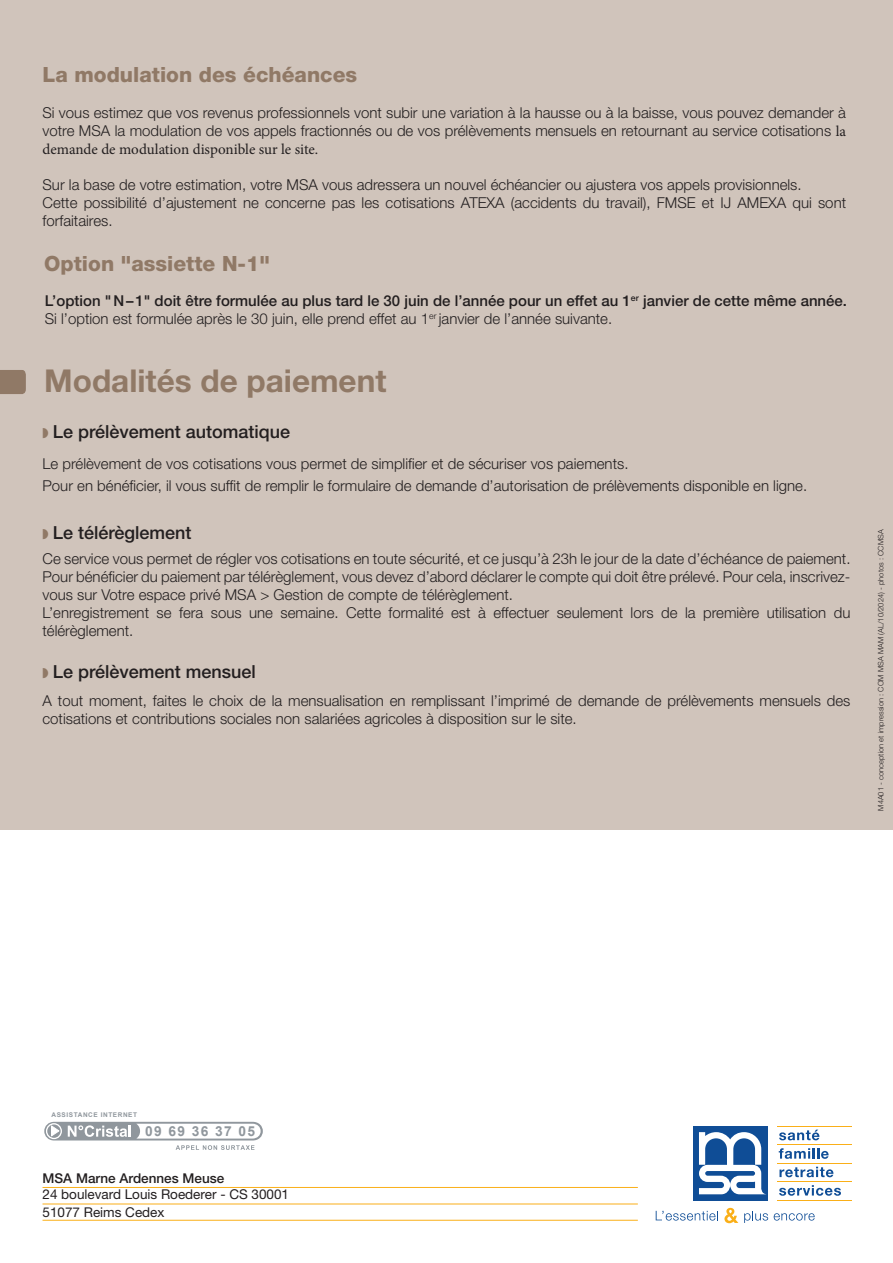
<style>
.page{position:relative;width:893px;height:1263px;background:#fff}
.page>*{position:absolute;margin:0;border:0;box-sizing:border-box;transform-origin:0 0}
.Titre_1{font:700 31.5px "Helvetica Neue LT Std";color:#907966}
.Titre_1-2{font:800 21px "Helvetica Neue LT Std";color:#907966}
.t1{font:500 18px "Helvetica Neue LT Std";color:#231f20}
.t2{font:300 15px/18px "Helvetica Neue LT Std";color:#231f20}
.t3{font:500 15px "Helvetica Neue LT Std";color:#231f20}
.t4{font:700 13.8px "Arial";letter-spacing:.1em;color:#90979d}
.Adresse_CMSA{font:13.5px "Helvetica Neue LT Std";color:#231f20}
.Nom_CMSA{font:500 13.5px "Helvetica Neue LT Std";color:#231f20}
.t5{font:300 7.5px "Helvetica Neue LT Std";color:#231f20}
.t6{font:700 6.45px "Arial";letter-spacing:.09em;color:#90979d}
.s1{font-family:"Minion Pro";font-weight:400}
</style>
<div class="page">
<svg style="left:779px;top:1130px;width:40px;height:10px"></svg>
<svg style="left:779px;top:1148px;width:50px;height:11px"></svg>
<svg style="left:779px;top:1167px;width:55px;height:10px"></svg>
<svg style="left:779px;top:1185px;width:62px;height:11px"></svg>
<hr style="left:777px;top:1126px;width:75px;height:1px;background:#faaf18">
<hr style="left:777px;top:1144px;width:75px;height:1px;background:#faaf18">
<hr style="left:777px;top:1163px;width:75px;height:1px;background:#faaf18">
<hr style="left:777px;top:1181px;width:75px;height:1px;background:#faaf18">
<hr style="left:777px;top:1199px;width:75px;height:1px;background:#faaf18">
<div style="left:693px;top:1126px;width:74px;height:74px;background:#0f4d96"></div>
<svg style="left:699px;top:1132px;width:66px;height:62px"></svg>
<svg style="left:656px;top:1211px;width:62px;height:9px"></svg>
<svg style="left:724px;top:1208px;width:14px;height:15px"></svg>
<svg style="left:744px;top:1211px;width:24px;height:12px"></svg>
<svg style="left:774px;top:1213px;width:41px;height:7px"></svg>
<div style="left:0;top:0;width:893px;height:829px;background:#d0c4bb"></div>
<svg style="left:0;top:370px;width:26px;height:24px"></svg>
<hr style="left:43px;top:1187px;width:595px;height:1px;background:#faaf18">
<hr style="left:43px;top:1204px;width:595px;height:1px;background:#faaf18">
<hr style="left:43px;top:1220px;width:595px;height:1px;background:#faaf18">
<svg style="left:43px;top:1120px;width:222px;height:22px"></svg>
<svg style="left:44px;top:1122px;width:219px;height:28px"></svg>
<p class="Titre_1-2" style="left:43px;top:62px;width:316px">La modulation des échéances</p>
<p class="t2" style="left:43px;top:103px;width:805px;text-align:justify">Si vous estimez que vos revenus professionnels vont subir une variation à la hausse ou à la baisse, vous pouvez demander à votre MSA la modulation de vos appels fractionnés ou de vos prélèvements mensuels en retournant au service cotisations <span class="s1">la demande de modulation disponible sur le site.</span></p>
<p class="t2" style="left:43px;top:175px;width:761px">Sur la base de votre estimation, votre MSA vous adressera un nouvel échéancier ou ajustera vos appels provisionnels.</p>
<p class="t2" style="left:43px;top:193px;width:805px">Cette possibilité d’ajustement ne concerne pas les cotisations ATEXA (accidents du travail), FMSE et IJ AMEXA qui sont forfaitaires.</p>
<p class="Titre_1-2" style="left:44px;top:251px;width:227px">Option "assiette N-1"</p>
<p class="t3" style="left:45px;top:292px;width:804px">L’option "N–1" doit être formulée au plus tard le 30 juin de l’année pour un effet au 1<sup>er</sup> janvier de cette même année.</p>
<p class="t2" style="left:45px;top:310px;width:569px">Si l’option est formulée après le 30 juin, elle prend effet au 1<sup>er</sup> janvier de l’année suivante.</p>
<p class="Titre_1" style="left:44px;top:362px;width:344px">Modalités de paiement</p>
<p class="t1" style="left:53px;top:421px;width:239px">Le prélèvement automatique</p>
<p class="t2" style="left:43px;top:454px;width:587px">Le prélèvement de vos cotisations vous permet de simplifier et de sécuriser vos paiements.</p>
<p class="t2" style="left:43px;top:477px;width:766px">Pour en bénéficier, il vous suffit de remplir le formulaire de demande d’autorisation de prélèvements disponible en ligne.</p>
<p class="t1" style="left:53px;top:522px;width:140px">Le télérèglement</p>
<p class="t2" style="left:43px;top:549px;width:809px">Ce service vous permet de régler vos cotisations en toute sécurité, et ce jusqu’à 23h le jour de la date d’échéance de paiement.</p>
<p class="t2" style="left:43px;top:567px;width:809px">Pour bénéficier du paiement par télérèglement, vous devez d’abord déclarer le compte qui doit être prélevé. Pour cela, inscrivez&shy;vous sur Votre espace privé MSA &gt; Gestion de compte de télérèglement.</p>
<p class="t2" style="left:43px;top:603px;width:809px">L’enregistrement se fera sous une semaine. Cette formalité est à effectuer seulement lors de la première utilisation du télérèglement.</p>
<p class="t1" style="left:53px;top:661px;width:205px">Le prélèvement mensuel</p>
<p class="t2" style="left:43px;top:691px;width:809px;line-height:18.8px">A tout moment, faites le choix de la mensualisation en remplissant l’imprimé de demande de prélèvements mensuels des cotisations et contributions sociales non salariées agricoles à disposition sur le site.</p>
<p class="t5" style="left:876px;top:811px;width:283px;rotate:-90deg">M4A01 - conception et impression : COM MSA MAM (AL/10/2024) - photos : CCMSA</p>
<p class="t6" style="left:52px;top:1110px;width:87px">ASSISTANCE INTERNET</p>
<p class="t4" style="left:145px;top:1122px;width:111px">09 69 36 37 05</p>
<p class="Nom_CMSA" style="left:43px;top:1170px;width:183px">MSA Marne Ardennes Meuse</p>
<p class="Adresse_CMSA" style="left:43px;top:1186px;width:248px">24 boulevard Louis Roederer - CS 30001</p>
<p class="Adresse_CMSA" style="left:43px;top:1204px;width:124px">51077 Reims Cedex</p>
</div>
